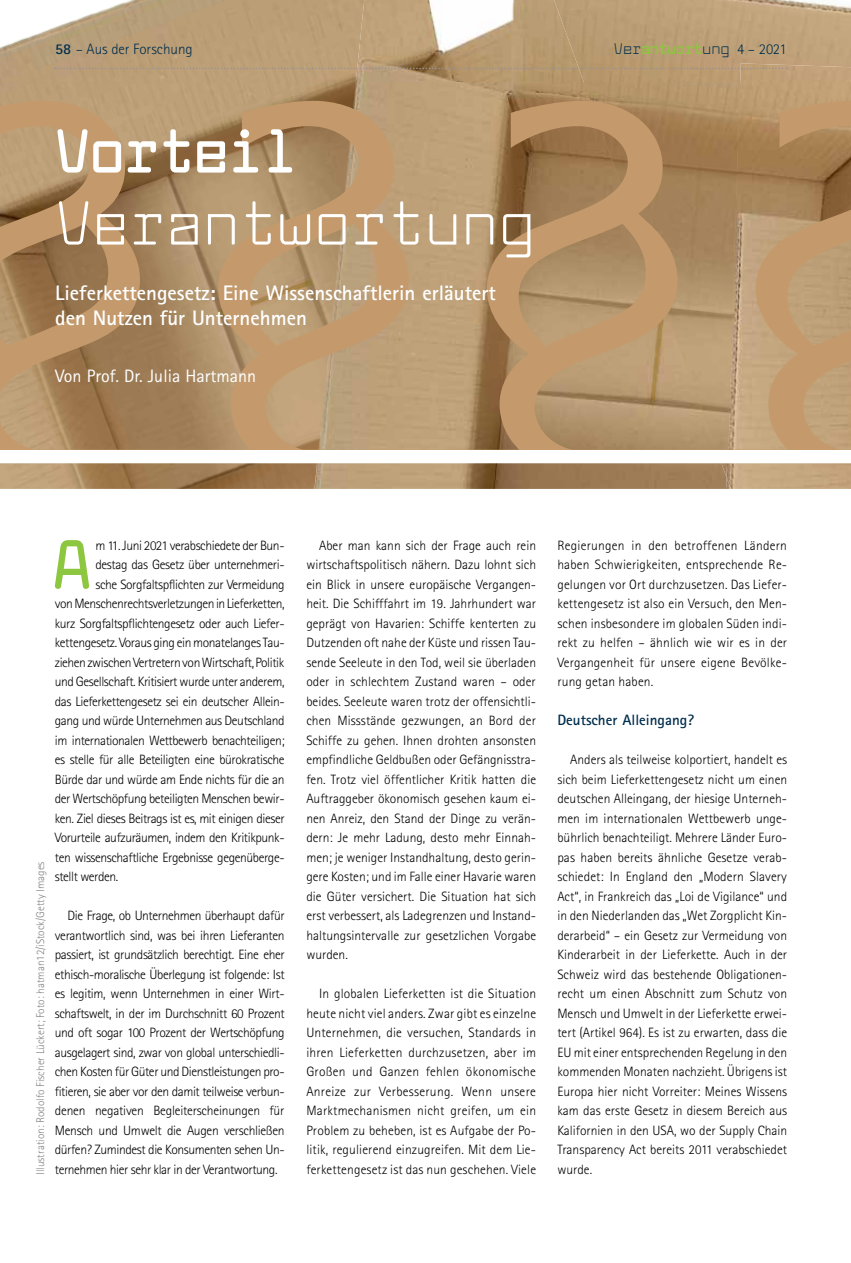
<style>
.page{position:relative;width:851px;height:1263px;background:#fff}
.page>*{position:absolute;margin:0;border:0;box-sizing:border-box;transform-origin:0 0}
.t1{font:700 67.5px "Larabiefont Rg";color:#8dc63f}
.t2{font:60px "Larabiefont Rg";color:#fff}
.t3{font:700 60px "Larabiefont Rg";color:#fff}
.t4{font:700 21px/25.2px "Rotis Sans Serif Std";color:#fff}
.t5{font:18px "Rotis Sans Serif Std";color:#fff}
.t6{font:700 15px "Rotis Sans Serif Std";color:#002e4d}
.t7{font:700 15px "Larabiefont Rg";color:#8dc63f}
.t8{font:300 15px "Rotis Sans Serif Std";color:#002e4d}
.t9{font:300 13.5px/19.5px "Rotis Sans Serif Std";letter-spacing:-.03em;color:#000;text-align:justify}
.t10{font:300 11.25px "Rotis Sans Serif Std";color:#808285}
.s1{font-weight:700}
.s2{font-weight:400;color:#002e4d}
.s3{font-family:"Rotis Sans Serif Std";font-weight:300;color:#002e4d}
</style>
<div class="page">
<svg style="left:250px;top:82px;width:600px;height:368px;background:#b49369"></svg>
<img style="left:0;top:463px;width:314px;height:26px">
<img style="left:266px;top:368px;width:34px;height:34px">
<img style="left:0;top:0;width:356px;height:82px">
<img style="left:0;top:82px;width:250px;height:368px">
<img style="left:141px;top:82px;width:202px;height:214px">
<img style="left:302px;top:82px;width:54px;height:112px">
<img style="left:0;top:283px;width:60px;height:167px">
<img style="left:238px;top:318px;width:94px;height:50px">
<img style="left:583px;top:0;width:105px;height:82px">
<img style="left:688px;top:0;width:162px;height:82px">
<img style="left:583px;top:82px;width:94px;height:204px">
<img style="left:314px;top:463px;width:536px;height:26px">
<img style="left:534px;top:314px;width:182px;height:136px">
<img style="left:356px;top:0;width:227px;height:82px">
<img style="left:353px;top:82px;width:41px;height:83px">
<img style="left:318px;top:344px;width:231px;height:106px">
<img style="left:740px;top:63px;width:110px;height:19px">
<img style="left:734px;top:82px;width:116px;height:158px">
<img style="left:727px;top:239px;width:104px;height:211px">
<img style="left:830px;top:361px;width:20px;height:89px">
<img style="left:787px;top:240px;width:63px;height:106px">
<svg style="left:726px;top:477px;width:4px;height:12px"></svg>
<svg style="left:55px;top:68px;width:732px;height:1px"></svg>
<p class="t8" style="left:55px;top:40px;width:139px"><span class="s1">58</span> – Aus der Forschung</p>
<p class="t7" style="left:613px;top:38px;width:174px"><span class="s2">Ver</span>antwort<span class="s2">ung</span> <span class="s3">4 – 2021</span></p>
<h2 class="t3" style="left:55px;top:110px;width:244px">Vorteil</h2>
<h2 class="t2" style="left:55px;top:186px;width:481px">Verantwortung</h2>
<h3 class="t4" style="left:55px;top:279px;width:442px">Lieferkettengesetz: Eine Wissenschaftlerin erläutert den Nutzen für Unternehmen</h3>
<h3 class="t5" style="left:55px;top:365px;width:202px">Von Prof. Dr. Julia Hartmann</h3>
<p class="t10" style="left:34px;top:1175px;width:315px;rotate:-90deg">Illustration: Rodolfo Fischer Lückert; Foto: hatman12/iStock/Getty Images</p>
<h1 class="t1" style="left:52px;top:518px;width:40px">A</h1>
<p class="t9" style="left:95px;top:536px;width:190px">m 11. Juni 2021 verabschiedete der Bun-</p>
<p class="t9" style="left:95px;top:555px;width:190px">destag das Gesetz über unternehmeri-</p>
<p class="t9" style="left:95px;top:575px;width:190px">sche Sorgfaltspflichten zur Vermeidung</p>
<p class="t9" style="left:55px;top:594px;width:231px">von Menschenrechtsverletzungen in Lieferketten,</p>
<p class="t9" style="left:55px;top:613px;width:231px">kurz Sorgfaltspflichtengesetz oder auch Liefer-</p>
<p class="t9" style="left:55px;top:633px;width:231px">kettengesetz. Voraus ging ein monatelanges Tau-</p>
<p class="t9" style="left:55px;top:652px;width:231px">ziehen zwischen Vertretern von Wirtschaft, Politik</p>
<p class="t9" style="left:55px;top:672px;width:231px">und Gesellschaft. Kritisiert wurde unter anderem,</p>
<p class="t9" style="left:55px;top:691px;width:231px">das Lieferkettengesetz sei ein deutscher Allein-</p>
<p class="t9" style="left:55px;top:711px;width:231px">gang und würde Unternehmen aus Deutschland</p>
<p class="t9" style="left:55px;top:730px;width:231px">im internationalen Wettbewerb benachteiligen;</p>
<p class="t9" style="left:55px;top:750px;width:231px">es stelle für alle Beteiligten eine bürokratische</p>
<p class="t9" style="left:55px;top:769px;width:231px">Bürde dar und würde am Ende nichts für die an</p>
<p class="t9" style="left:55px;top:789px;width:231px">der Wertschöpfung beteiligten Menschen bewir-</p>
<p class="t9" style="left:55px;top:808px;width:231px">ken. Ziel dieses Beitrags ist es, mit einigen dieser</p>
<p class="t9" style="left:55px;top:828px;width:231px">Vorurteile aufzuräumen, indem den Kritikpunk-</p>
<p class="t9" style="left:55px;top:847px;width:231px">ten wissenschaftliche Ergebnisse gegenüberge-</p>
<p class="t9" style="left:55px;top:867px;width:65px">stellt werden.</p>
<p class="t9" style="left:55px;top:906px;width:231px;text-indent:13px">Die Frage, ob Unternehmen überhaupt dafür verantwortlich sind, was bei ihren Lieferanten passiert, ist grundsätzlich berechtigt. Eine eher ethisch-moralische Überlegung ist folgende: Ist es legitim, wenn Unternehmen in einer Wirt&shy;schaftswelt, in der im Durchschnitt 60 Prozent und oft sogar 100 Prozent der Wertschöpfung ausgelagert sind, zwar von global unterschiedli&shy;chen Kosten für Güter und Dienstleistungen pro&shy;fitieren, sie aber vor den damit teilweise verbun&shy;denen negativen Begleiterscheinungen für Mensch und Umwelt die Augen verschließen dürfen? Zumindest die Konsumenten sehen Un&shy;ternehmen hier sehr klar in der Verantwortung.</p>
<p class="t9" style="left:306px;top:535px;width:231px;text-indent:13px">Aber man kann sich der Frage auch rein wirtschaftspolitisch nähern. Dazu lohnt sich ein Blick in unsere europäische Vergangen&shy;heit. Die Schifffahrt im 19. Jahrhundert war geprägt von Havarien: Schiffe kenterten zu Dutzenden oft nahe der Küste und rissen Tau&shy;sende Seeleute in den Tod, weil sie überladen oder in schlechtem Zustand waren – oder beides. Seeleute waren trotz der offensichtli&shy;chen Missstände gezwungen, an Bord der Schiffe zu gehen. Ihnen drohten ansonsten empfindliche Geldbußen oder Gefängnisstra&shy;fen. Trotz viel öffentlicher Kritik hatten die Auftraggeber ökonomisch gesehen kaum ei&shy;nen Anreiz, den Stand der Dinge zu verän&shy;dern: Je mehr Ladung, desto mehr Einnah&shy;men; je weniger Instandhaltung, desto gerin&shy;gere Kosten; und im Falle einer Havarie waren die Güter versichert. Die Situation hat sich erst verbessert, als Ladegrenzen und Instand&shy;haltungsintervalle zur gesetzlichen Vorgabe wurden.</p>
<p class="t9" style="left:306px;top:984px;width:231px;text-indent:13px">In globalen Lieferketten ist die Situation heute nicht viel anders. Zwar gibt es einzelne Unternehmen, die versuchen, Standards in ihren Lieferketten durchzusetzen, aber im Großen und Ganzen fehlen ökonomische Anreize zur Verbesserung. Wenn unsere Marktmechanismen nicht greifen, um ein Problem zu beheben, ist es Aufgabe der Po&shy;litik, regulierend einzugreifen. Mit dem Lie&shy;ferkettengesetz ist das nun geschehen. Viele</p>
<p class="t9" style="left:557px;top:536px;width:231px">Regierungen in den betroffenen Ländern haben Schwierigkeiten, entsprechende Re&shy;gelungen vor Ort durchzusetzen. Das Liefer&shy;kettengesetz ist also ein Versuch, den Men&shy;schen insbesondere im globalen Süden indi&shy;rekt zu helfen – ähnlich wie wir es in der Vergangenheit für unsere eigene Bevölke&shy;rung getan haben.</p>
<p class="t6" style="left:557px;top:711px;width:138px">Deutscher Alleingang?</p>
<p class="t9" style="left:557px;top:750px;width:231px;text-indent:13px">Anders als teilweise kolportiert, handelt es sich beim Lieferkettengesetz nicht um einen deutschen Alleingang, der hiesige Unterneh&shy;men im internationalen Wettbewerb unge&shy;bührlich benachteiligt. Mehrere Länder Euro&shy;pas haben bereits ähnliche Gesetze verab&shy;schiedet: In England den „Modern Slavery Act“, in Frankreich das „Loi de Vigilance“ und in den Niederlanden das „Wet Zorgplicht Kin&shy;derarbeid“ – ein Gesetz zur Vermeidung von Kinderarbeit in der Lieferkette. Auch in der Schweiz wird das bestehende Obligationen&shy;recht um einen Abschnitt zum Schutz von Mensch und Umwelt in der Lieferkette erwei&shy;tert (Artikel 964). Es ist zu erwarten, dass die EU mit einer entsprechenden Regelung in den kommenden Monaten nachzieht. Übrigens ist Europa hier nicht Vorreiter: Meines Wissens kam das erste Gesetz in diesem Bereich aus Kalifornien in den USA, wo der Supply Chain Transparency Act bereits 2011 verabschiedet wurde.</p>
</div>
